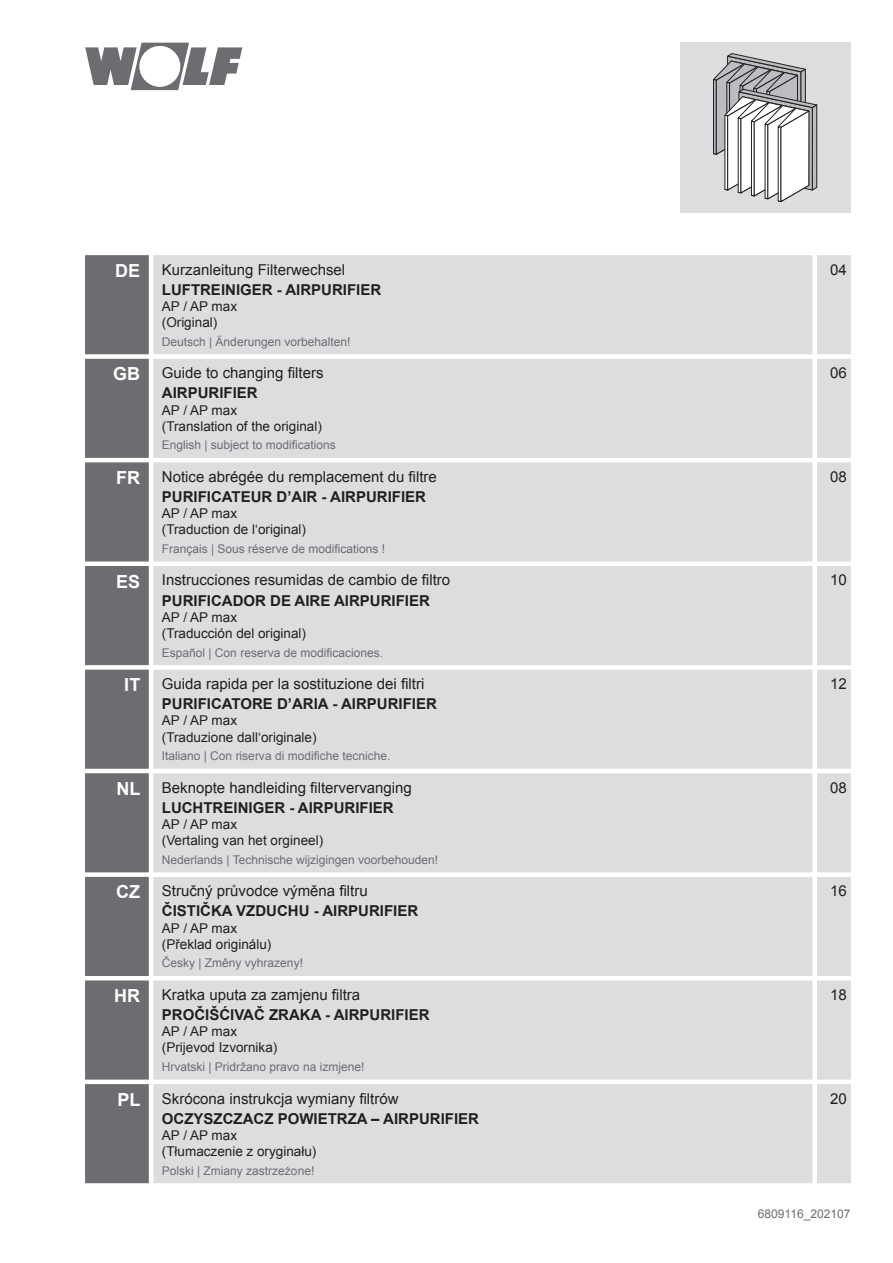
<style>
.page{position:relative;width:893px;height:1263px;background:#fff}
.page>*{position:absolute;margin:0;border:0;box-sizing:border-box;transform-origin:0 0}
.t1{font:15px/20.1px "Arial";color:#231f20}
.t2{font:700 15px/20.1px "Arial";color:#231f20}
.t3{font:13.5px/16.2px "Arial";color:#231f20}
.t4{font:12px "Arial";color:#6c6d70}
.s1{font-weight:700;font-size:18px;color:#fff}
.s2{font-weight:700}
.s3{font-size:18px;color:#fff}
.s4{font-weight:400}
</style>
<div class="page">
<svg style="left:85px;top:43px;width:157px;height:47px"></svg>
<div style="left:680px;top:43px;width:170px;height:170px;background:#dcdddf"></div>
<div style="left:85px;top:255px;width:64px;height:928px;background:#6c6d70"></div>
<div style="left:153px;top:255px;width:698px;height:928px;background:#dcdddf"></div>
<svg style="left:713px;top:53px;width:105px;height:149px"></svg>
<p class="t1" style="left:162px;top:259px;width:221px;text-indent:-47px"><span class="s1">DE</span> Kurzanleitung Filterwechsel<br><span class="s2">LUFTREINIGER - AIRPURIFIER</span></p>
<p class="t3" style="left:162px;top:298px;width:77px">AP / AP max (Original)</p>
<p class="t4" style="left:162px;top:334px;width:190px">Deutsch | Änderungen vorbehalten!</p>
<p class="t1" style="left:162px;top:363px;width:163px;text-indent:-49px"><span class="s1">GB</span> Guide to changing filters<br><span class="s2">AIRPURIFIER</span></p>
<p class="t3" style="left:162px;top:402px;width:162px">AP / AP max<br>(Translation of the original)</p>
<p class="t4" style="left:162px;top:437px;width:175px">English | subject to modifications</p>
<p class="t1" style="left:162px;top:467px;width:277px;text-indent:-46px"><span class="s1">FR</span> Notice abrégée du remplacement du filtre<br><span class="s2">PURIFICATEUR D’AIR - AIRPURIFIER</span></p>
<p class="t3" style="left:162px;top:505px;width:146px">AP / AP max (Traduction de l‘original)</p>
<p class="t4" style="left:162px;top:541px;width:225px">Français | Sous réserve de modifications !</p>
<p class="t1" style="left:162px;top:570px;width:290px;text-indent:-46px"><span class="s1">ES</span> Instrucciones resumidas de cambio de filtro<br><span class="s2">PURIFICADOR DE AIRE AIRPURIFIER</span></p>
<p class="t3" style="left:162px;top:609px;width:146px">AP / AP max (Traducción del original)</p>
<p class="t4" style="left:162px;top:644px;width:223px">Español | Con reserva de modificaciones.</p>
<p class="t1" style="left:162px;top:674px;width:276px;text-indent:-38px"><span class="s1">IT</span> Guida rapida per la sostituzione dei filtri<br><span class="s2">PURIFICATORE D’ARIA - AIRPURIFIER</span></p>
<p class="t3" style="left:162px;top:713px;width:156px">AP / AP max<br>(Traduzione dall‘originale)</p>
<p class="t4" style="left:162px;top:748px;width:230px">Italiano | Con riserva di modifiche tecniche.</p>
<p class="t1" style="left:162px;top:777px;width:252px;text-indent:-45px"><span class="s1">NL</span> Beknopte handleiding filtervervanging<br><span class="s2">LUCHTREINIGER - AIRPURIFIER</span></p>
<p class="t3" style="left:162px;top:816px;width:163px">AP / AP max<br>(Vertaling van het orgineel)</p>
<p class="t4" style="left:162px;top:852px;width:278px">Nederlands | Technische wijzigingen voorbehouden!</p>
<p class="t1" style="left:162px;top:881px;width:258px;text-indent:-46px"><span class="s1">CZ</span> Stručný průvodce výměna filtru<br><span class="s2">ČISTIČKA VZDUCHU - AIRPURIFIER</span></p>
<p class="t3" style="left:162px;top:920px;width:111px">AP / AP max (Překlad originálu)</p>
<p class="t4" style="left:162px;top:955px;width:143px">Česky | Změny vyhrazeny!</p>
<p class="t2" style="left:162px;top:985px;width:269px;text-indent:-48px"><span class="s3">HR</span> <span class="s4">Kratka uputa za zamjenu filtra<br></span>PROČIŠĆIVAČ ZRAKA - AIRPURIFIER</p>
<p class="t3" style="left:162px;top:1023px;width:117px">AP / AP max (Prijevod Izvornika)</p>
<p class="t4" style="left:162px;top:1059px;width:204px">Hrvatski | Pridržano pravo na izmjene!</p>
<p class="t1" style="left:162px;top:1088px;width:319px;text-indent:-44px"><span class="s1">PL</span> Skrócona instrukcja wymiany filtrów<br><span class="s2">OCZYSZCZACZ POWIETRZA – AIRPURIFIER</span></p>
<p class="t3" style="left:162px;top:1127px;width:156px">AP / AP max (Tłumaczenie z oryginału)</p>
<p class="t4" style="left:162px;top:1162px;width:154px">Polski | Zmiany zastrzeżone!</p>
<p class="t1" style="left:830px;top:259px;width:18px">04</p>
<p class="t1" style="left:830px;top:363px;width:18px">06</p>
<p class="t1" style="left:830px;top:467px;width:18px">08</p>
<p class="t1" style="left:830px;top:570px;width:18px">10</p>
<p class="t1" style="left:830px;top:674px;width:18px">12</p>
<p class="t1" style="left:830px;top:777px;width:18px">08</p>
<p class="t1" style="left:830px;top:881px;width:18px">16</p>
<p class="t1" style="left:830px;top:985px;width:18px">18</p>
<p class="t1" style="left:830px;top:1088px;width:18px">20</p>
<p class="t4" style="left:758px;top:1205px;width:94px">6809116_202107</p>
</div>
